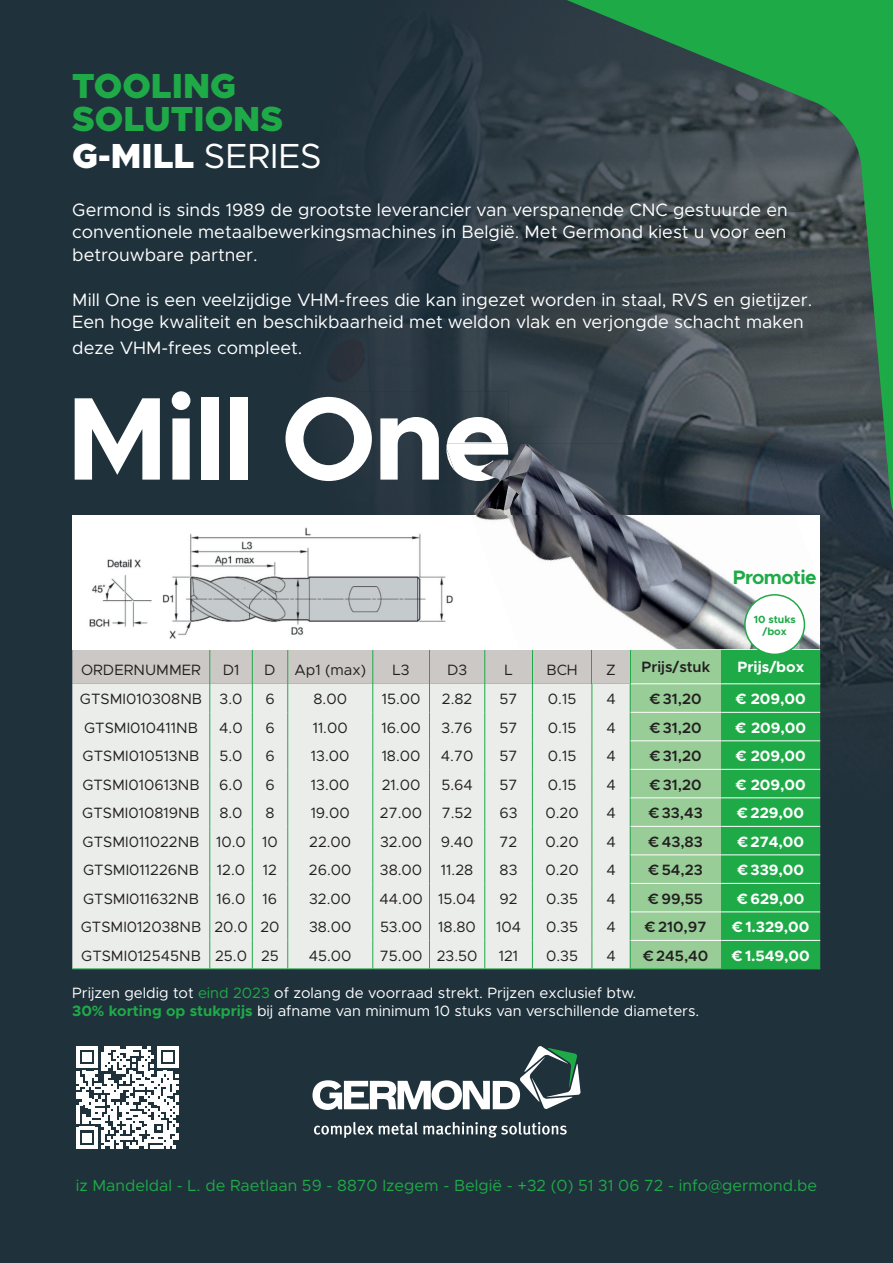
<style>
.page{position:relative;width:893px;height:1263px;background:#1f313b}
.page>*{position:absolute;margin:0;border:0;box-sizing:border-box;transform-origin:0 0}
.t1{font:700 118.35px "Metropolis";letter-spacing:-.03em;color:#fff}
.t2{font:900 34.95px/33.2px "Metropolis";color:#1faa48}
.t3{font:900 34.95px "Metropolis";color:#fff}
.t4{font:700 19.5px "Metropolis";letter-spacing:-.03em;color:#1faa48}
.t5{font:18px/22.5px "Metropolis";color:#fff;text-align:justify}
.t6{font:16.2px "Metropolis";color:#1faa48}
.t7{font:15px "Metropolis";color:#231f20}
.t8{font:15px/18px "Metropolis";color:#fff}
.t9{font:700 15px "Metropolis";color:#fff}
.t10{font:600 15px "Metropolis";color:#231f20}
.t11{font:700 10.5px/12px "Metropolis";color:#1faa48;text-align:center}
.s1{font-weight:400}
.s2{color:#1faa48}
.s3{font-weight:700;color:#1faa48}
</style>
<div class="page">
<img style="left:337px;top:34px;width:94px;height:357px">
<img style="left:843px;top:517px;width:50px;height:198px">
<img style="left:378px;top:481px;width:36px;height:34px">
<img style="left:820px;top:517px;width:14px;height:14px">
<img style="left:820px;top:538px;width:23px;height:262px">
<div style="left:339px;top:391px;width:83px;height:90px;background:#2a3843"></div>
<svg style="left:431px;top:0;width:462px;height:517px"></svg>
<svg style="left:72px;top:649px;width:748px;height:320px"></svg>
<hr style="left:631px;top:683px;width:91px;height:1px;background:#fff">
<hr style="left:722px;top:683px;width:98px;height:1px;background:#fff">
<hr style="left:631px;top:712px;width:91px;height:1px;background:#fff">
<hr style="left:722px;top:712px;width:98px;height:1px;background:#fff">
<div style="left:72px;top:515px;width:748px;height:134px;background:#fff"></div>
<img style="left:458px;top:444px;width:337px;height:71px">
<img style="left:445px;top:444px;width:63px;height:37px">
<img style="left:476px;top:515px;width:344px;height:134px">
<img style="left:89px;top:527px;width:364px;height:112px">
<svg style="left:313px;top:1046px;width:267px;height:64px"></svg>
<svg style="left:314px;top:1122px;width:253px;height:16px"></svg>
<div style="left:745px;top:595px;width:59px;height:59px;background:#fff;border-radius:50%"></div>
<div style="left:744px;top:594px;width:61px;height:61px;border:2px solid #1faa48;border-radius:50%"></div>
<svg style="left:76px;top:1046px;width:103px;height:103px"></svg>
<h2 class="t2" style="left:72px;top:69px;width:212px">TOOLING<br>SOLUTIONS</h2>
<h2 class="t3" style="left:72px;top:134px;width:251px">G-MILL <span class="s1">SERIES</span></h2>
<p class="t5" style="left:72px;top:198px;width:717px">Germond is sinds 1989 de grootste leverancier van verspanende CNC gestuurde en conventionele metaalbewerkingsmachines in België. Met Germond kiest u voor een betrouwbare partner.</p>
<p class="t5" style="left:72px;top:288px;width:742px">Mill One is een veelzijdige VHM-frees die kan ingezet worden in staal, RVS en gietijzer.<br>Een hoge kwaliteit en beschikbaarheid met weldon vlak en verjongde schacht maken</p>
<p class="t5" style="left:72px;top:336px;width:232px">deze VHM-frees compleet.</p>
<h1 class="t1" style="left:66px;top:364px;width:448px">Mill One</h1>
<h3 class="t4" style="left:733px;top:564px;width:85px">Promotie</h3>
<p class="t11" style="left:754px;top:613px;width:43px">10 stuks /box</p>
<p class="t7" style="left:81px;top:661px;width:121px">ORDERNUMMER</p>
<p class="t7" style="left:223px;top:661px;width:18px">D1</p>
<p class="t7" style="left:264px;top:661px;width:13px">D</p>
<p class="t7" style="left:294px;top:661px;width:73px">Ap1 (max)</p>
<p class="t7" style="left:393px;top:661px;width:19px">L3</p>
<p class="t7" style="left:447px;top:661px;width:22px">D3</p>
<p class="t7" style="left:504px;top:661px;width:10px">L</p>
<p class="t7" style="left:546px;top:661px;width:33px">BCH</p>
<p class="t7" style="left:606px;top:661px;width:11px">Z</p>
<p class="t10" style="left:642px;top:658px;width:70px">Prijs/stuk</p>
<p class="t9" style="left:738px;top:658px;width:68px">Prijs/box</p>
<p class="t7" style="left:80px;top:689px;width:164px">GTSMI010308NB 3.0</p>
<p class="t7" style="left:265px;top:689px;width:11px">6</p>
<p class="t7" style="left:313px;top:689px;width:35px">8.00</p>
<p class="t7" style="left:382px;top:689px;width:40px">15.00</p>
<p class="t7" style="left:442px;top:689px;width:32px">2.82</p>
<p class="t7" style="left:500px;top:689px;width:19px">57</p>
<p class="t7" style="left:548px;top:689px;width:30px">0.15</p>
<p class="t7" style="left:606px;top:689px;width:11px">4</p>
<p class="t10" style="left:650px;top:689px;width:53px">€ 31,20</p>
<p class="t9" style="left:736px;top:689px;width:71px">€ 209,00</p>
<p class="t7" style="left:84px;top:718px;width:115px">GTSMI010411NB</p>
<p class="t7" style="left:219px;top:718px;width:25px">4.0</p>
<p class="t7" style="left:265px;top:718px;width:11px">6</p>
<p class="t7" style="left:313px;top:718px;width:37px">11.00</p>
<p class="t7" style="left:382px;top:718px;width:41px">16.00</p>
<p class="t7" style="left:442px;top:718px;width:32px">3.76</p>
<p class="t7" style="left:500px;top:718px;width:19px">57</p>
<p class="t7" style="left:548px;top:718px;width:30px">0.15</p>
<p class="t7" style="left:606px;top:718px;width:11px">4</p>
<p class="t10" style="left:650px;top:718px;width:53px">€ 31,20</p>
<p class="t9" style="left:736px;top:718px;width:72px">€ 209,00</p>
<p class="t7" style="left:83px;top:747px;width:118px">GTSMI010513NB</p>
<p class="t7" style="left:219px;top:747px;width:25px">5.0</p>
<p class="t7" style="left:265px;top:747px;width:11px">6</p>
<p class="t7" style="left:311px;top:747px;width:40px">13.00</p>
<p class="t7" style="left:382px;top:747px;width:40px">18.00</p>
<p class="t7" style="left:441px;top:747px;width:34px">4.70</p>
<p class="t7" style="left:500px;top:747px;width:19px">57</p>
<p class="t7" style="left:548px;top:747px;width:30px">0.15</p>
<p class="t7" style="left:606px;top:747px;width:11px">4</p>
<p class="t10" style="left:650px;top:746px;width:53px">€ 31,20</p>
<p class="t9" style="left:736px;top:746px;width:71px">€ 209,00</p>
<p class="t7" style="left:82px;top:775px;width:119px">GTSMI010613NB</p>
<p class="t7" style="left:219px;top:775px;width:25px">6.0</p>
<p class="t7" style="left:265px;top:775px;width:11px">6</p>
<p class="t7" style="left:311px;top:775px;width:40px">13.00</p>
<p class="t7" style="left:382px;top:775px;width:40px">21.00</p>
<p class="t7" style="left:441px;top:775px;width:33px">5.64</p>
<p class="t7" style="left:500px;top:775px;width:19px">57</p>
<p class="t7" style="left:548px;top:775px;width:30px">0.15</p>
<p class="t7" style="left:606px;top:775px;width:11px">4</p>
<p class="t10" style="left:650px;top:775px;width:53px">€ 31,20</p>
<p class="t9" style="left:736px;top:775px;width:71px">€ 209,00</p>
<p class="t7" style="left:82px;top:804px;width:119px">GTSMI010819NB</p>
<p class="t7" style="left:219px;top:804px;width:25px">8.0</p>
<p class="t7" style="left:265px;top:804px;width:11px">8</p>
<p class="t7" style="left:311px;top:804px;width:41px">19.00</p>
<p class="t7" style="left:380px;top:804px;width:44px">27.00</p>
<p class="t7" style="left:442px;top:804px;width:32px">7.52</p>
<p class="t7" style="left:499px;top:804px;width:20px">63</p>
<p class="t7" style="left:545px;top:804px;width:35px">0.20</p>
<p class="t7" style="left:606px;top:804px;width:11px">4</p>
<p class="t10" style="left:649px;top:803px;width:55px">€ 33,43</p>
<p class="t9" style="left:738px;top:803px;width:68px">€ 229,00</p>
<p class="t7" style="left:83px;top:832px;width:197px">GTSMI011022NB 10.0 10</p>
<p class="t7" style="left:309px;top:832px;width:44px">22.00</p>
<p class="t7" style="left:380px;top:832px;width:95px">32.00 9.40</p>
<p class="t7" style="left:500px;top:832px;width:19px">72</p>
<p class="t7" style="left:545px;top:832px;width:35px">0.20</p>
<p class="t7" style="left:606px;top:832px;width:11px">4</p>
<p class="t10" style="left:649px;top:832px;width:55px">€ 43,83</p>
<p class="t9" style="left:738px;top:832px;width:68px">€ 274,00</p>
<p class="t7" style="left:83px;top:861px;width:195px">GTSMI011226NB 12.0 12</p>
<p class="t7" style="left:309px;top:861px;width:44px">26.00</p>
<p class="t7" style="left:380px;top:861px;width:95px">38.00 11.28</p>
<p class="t7" style="left:500px;top:861px;width:19px">83</p>
<p class="t7" style="left:545px;top:861px;width:35px">0.20</p>
<p class="t7" style="left:606px;top:861px;width:11px">4</p>
<p class="t10" style="left:649px;top:860px;width:55px">€ 54,23</p>
<p class="t9" style="left:738px;top:860px;width:68px">€ 339,00</p>
<p class="t7" style="left:83px;top:889px;width:196px">GTSMI011632NB 16.0 16</p>
<p class="t7" style="left:309px;top:889px;width:44px">32.00</p>
<p class="t7" style="left:379px;top:889px;width:98px">44.00 15.04</p>
<p class="t7" style="left:499px;top:889px;width:20px">92</p>
<p class="t7" style="left:546px;top:889px;width:33px">0.35</p>
<p class="t7" style="left:606px;top:889px;width:11px">4</p>
<p class="t10" style="left:649px;top:889px;width:56px">€ 99,55</p>
<p class="t9" style="left:737px;top:889px;width:68px">€ 629,00</p>
<p class="t7" style="left:81px;top:918px;width:200px">GTSMI012038NB 20.0 20</p>
<p class="t7" style="left:309px;top:918px;width:44px">38.00</p>
<p class="t7" style="left:380px;top:918px;width:97px">53.00 18.80</p>
<p class="t7" style="left:496px;top:918px;width:26px">104</p>
<p class="t7" style="left:546px;top:918px;width:33px">0.35</p>
<p class="t7" style="left:606px;top:918px;width:11px">4</p>
<p class="t10" style="left:645px;top:917px;width:63px">€ 210,97</p>
<p class="t9" style="left:732px;top:917px;width:78px">€ 1.329,00</p>
<p class="t7" style="left:81px;top:946px;width:199px">GTSMI012545NB 25.0 25</p>
<p class="t7" style="left:309px;top:946px;width:44px">45.00</p>
<p class="t7" style="left:380px;top:946px;width:99px">75.00 23.50</p>
<p class="t7" style="left:499px;top:946px;width:21px">121</p>
<p class="t7" style="left:546px;top:946px;width:33px">0.35</p>
<p class="t7" style="left:606px;top:946px;width:11px">4</p>
<p class="t10" style="left:643px;top:946px;width:67px">€ 245,40</p>
<p class="t9" style="left:732px;top:946px;width:79px">€ 1.549,00</p>
<p class="t8" style="left:72px;top:983px;width:628px">Prijzen geldig tot <span class="s2">eind 2023</span> of zolang de voorraad strekt. Prijzen exclusief btw.<br><span class="s3">30% korting op stukprijs</span> bij afname van minimum 10 stuks van verschillende diameters.</p>
<p class="t6" style="left:76px;top:1175px;width:743px">iz Mandeldal - L. de Raetlaan 59 - 8870 Izegem - België - +32 (0) 51 31 06 72 - info@germond.be</p>
</div>
